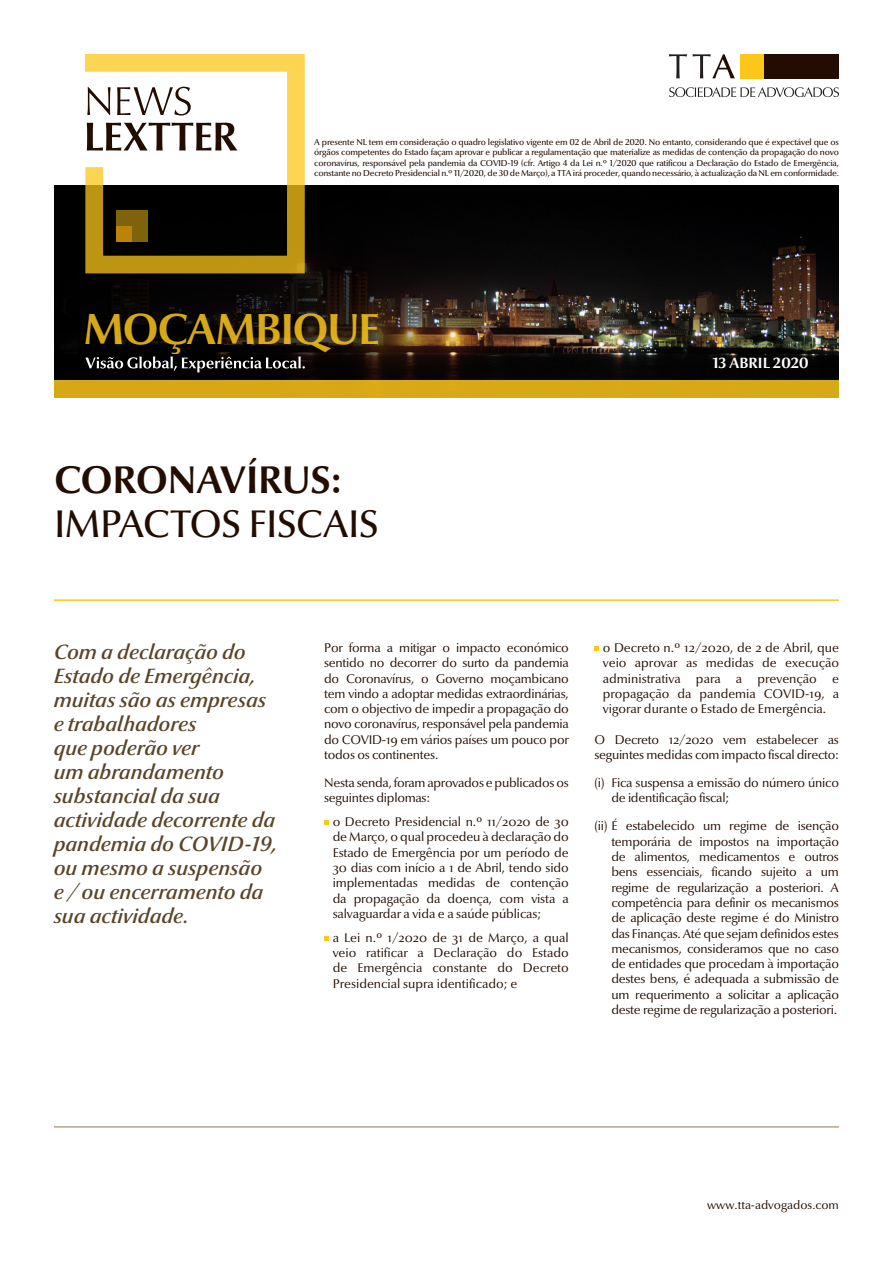
<style>
.page{position:relative;width:893px;height:1263px;background:#fff}
.page>*{position:absolute;margin:0;border:0;box-sizing:border-box;transform-origin:0 0}
.t1{font:700 43.95px "Optima Nova LT";letter-spacing:-.035em;color:#fdc71a}
.Título_1ªpag{font:500 39px "Optima Nova LT";letter-spacing:-.015em;color:#230d02}
.Título_1ªpag-2{font:700 39px "Optima Nova LT";letter-spacing:-.005em;color:#230d02}
.Destaque{font:italic 600 21px/24px "Optima Nova LT";color:#5a4527}
.t2{font:700 15px "Optima Nova LT";letter-spacing:-.005em;color:#fff}
.Corpo_de_texto{font:12.75px/15.3px "Optima Nova LT Regular Os F";letter-spacing:-.02em;color:#230d02;text-align:justify}
.t3{font:12px "Optima Nova LT Regular Os F";color:#230d02}
.Corpo_de_texto_Subtí{font:500 8.7px/10.5px "Optima Nova LT";letter-spacing:-.02em;color:#230d02;text-align:justify}
</style>
<div class="page">
<img style="left:54px;top:185px;width:785px;height:196px">
<div style="left:54px;top:381px;width:785px;height:17px;background:#d6a916"></div>
<svg style="left:84px;top:54px;width:222px;height:221px"></svg>
<div style="left:116px;top:226px;width:16px;height:15px;background:#bc8309"></div>
<div style="left:764px;top:54px;width:74px;height:24px;background:#230d02"></div>
<div style="left:740px;top:54px;width:24px;height:24px;background:#fdc71a"></div>
<svg style="left:669px;top:87px;width:170px;height:10px"></svg>
<svg style="left:669px;top:54px;width:66px;height:24px"></svg>
<svg style="left:85px;top:356px;width:220px;height:16px"></svg>
<svg style="left:87px;top:123px;width:150px;height:28px"></svg>
<svg style="left:87px;top:87px;width:104px;height:28px"></svg>
<hr style="left:54px;top:1126px;width:785px;height:2px;background:#b4a38e">
<hr style="left:54px;top:599px;width:785px;height:2px;background:#fdc71a">
<svg style="left:324px;top:821px;width:5px;height:4px"></svg>
<svg style="left:324px;top:936px;width:5px;height:5px"></svg>
<svg style="left:594px;top:646px;width:5px;height:5px"></svg>
<p class="Corpo_de_texto_Subtí" style="left:314px;top:137px;width:526px">A presente NL tem em consideração o quadro legislativo vigente em 02 de Abril de 2020. No entanto, considerando que é expectável que os órgãos competentes do Estado façam aprovar e publicar a regulamentação que materialize as medidas de contenção da propagação do novo coronavírus, responsável pela pandemia da COVID-19 (cfr. Artigo 4 da Lei n.º 1/2020 que ratificou a Declaração do Estado de Emergência, constante no Decreto Presidencial n.º 11/2020, de 30 de Março), a TTA irá proceder, quando necessário, à actualização da NL em conformidade.</p>
<h1 class="t1" style="left:84px;top:303px;width:298px">MOÇAMBIQUE</h1>
<p class="Título_1ªpag-2" style="left:54px;top:457px;width:290px">CORONAVÍRUS:</p>
<p class="Título_1ªpag" style="left:54px;top:501px;width:326px">IMPACTOS FISCAIS</p>
<p class="t2" style="left:713px;top:354px;width:98px">13 ABRIL 2020</p>
<p class="Destaque" style="left:54px;top:640px;width:225px">Com a declaração do<br>Estado de Emergência, muitas são as empresas e trabalhadores<br>que poderão ver<br>um abrandamento substancial da sua actividade decorrente da pandemia do COVID-19, ou mesmo a suspensão e / ou encerramento da sua actividade.</p>
<p class="Corpo_de_texto" style="left:324px;top:640px;width:246px">Por forma a mitigar o impacto económico sentido no decorrer do surto da pandemia do Coronavírus, o Governo moçambicano tem vindo a adoptar medidas extraordinárias, com o objectivo de impedir a propagação do novo coronavírus, responsável pela pandemia do COVID-19 em vários países um pouco por todos os continentes.</p>
<p class="Corpo_de_texto" style="left:324px;top:775px;width:246px">Nesta senda, foram aprovados e publicados os seguintes diplomas:</p>
<p class="Corpo_de_texto" style="left:333px;top:814px;width:238px">o Decreto Presidencial n.º 11/2020 de 30 de Março, o qual procedeu à declaração do Estado de Emergência por um período de 30 dias com início a 1 de Abril, tendo sido implementadas medidas de contenção da propagação da doença, com vista a salvaguardar a vida e a saúde públicas;</p>
<p class="Corpo_de_texto" style="left:333px;top:930px;width:238px">a Lei n.º 1/2020 de 31 de Março, a qual veio ratificar a Declaração do Estado de Emergência constante do Decreto Presidencial supra identificado; e</p>
<p class="Corpo_de_texto" style="left:603px;top:640px;width:238px">o Decreto n.º 12/2020, de 2 de Abril, que veio aprovar as medidas de execução administrativa para a prevenção e propagação da pandemia COVID-19, a vigorar durante o Estado de Emergência.</p>
<p class="Corpo_de_texto" style="left:594px;top:732px;width:246px">O Decreto 12/2020 vem estabelecer as seguintes medidas com impacto fiscal directo:</p>
<p class="Corpo_de_texto" style="left:611px;top:775px;width:229px;text-indent:-17px">(i) Fica suspensa a emissão do número único de identificação fiscal;</p>
<p class="Corpo_de_texto" style="left:611px;top:819px;width:229px;text-indent:-17px">(ii) É estabelecido um regime de isenção temporária de impostos na importação de alimentos, medicamentos e outros bens essenciais, ficando sujeito a um regime de regularização a posteriori. A competência para definir os mecanismos de aplicação deste regime é do Ministro das Finanças. Até que sejam definidos estes mecanismos, consideramos que no caso de entidades que procedam à importação destes bens, é adequada a submissão de um requerimento a solicitar a aplicação deste regime de regularização a posteriori.</p>
<p class="t3" style="left:707px;top:1198px;width:133px">www.tta-advogados.com</p>
</div>
